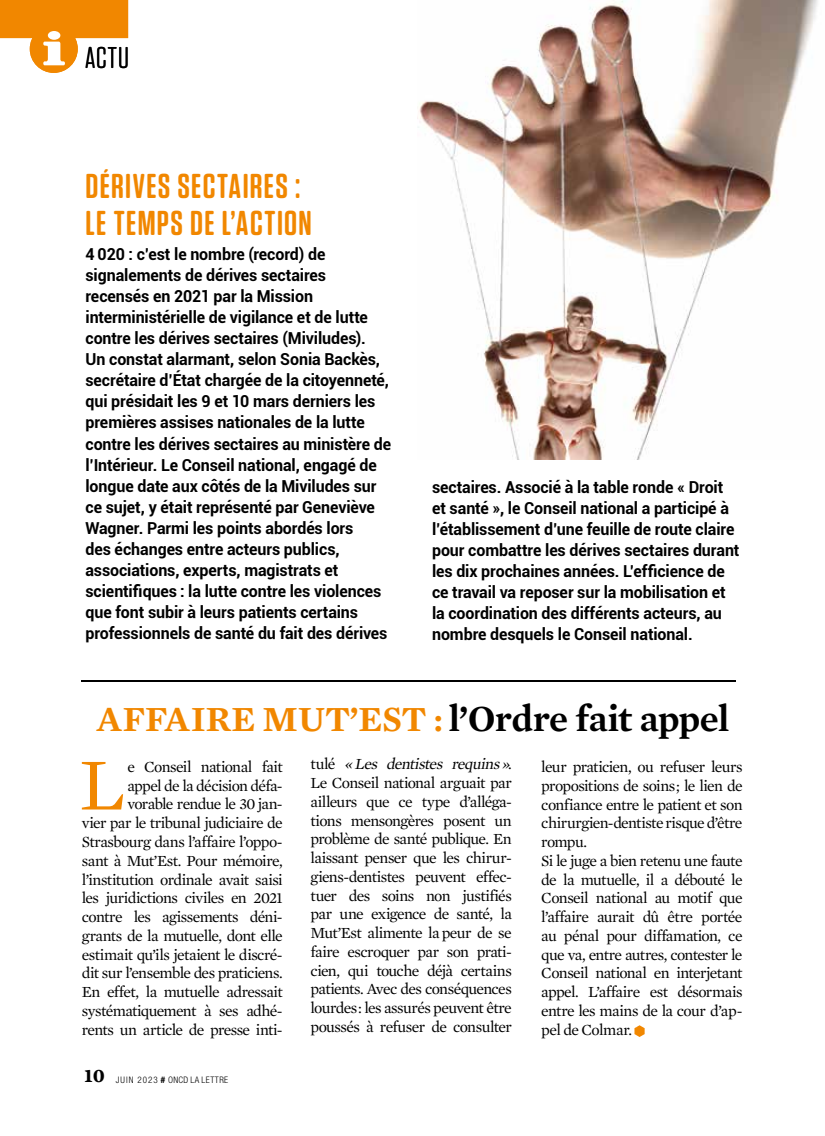
<style>
.page{position:relative;width:825px;height:1136px;background:#fff}
.page>*{position:absolute;margin:0;border:0;box-sizing:border-box;transform-origin:0 0}
.t1{font:74.55px "Mercury Text G1";color:#f18700}
.t2{font:600 37.5px "Mercury Text G1";letter-spacing:-.02em;color:#000}
.t3{font:600 34.5px/37.2px "Tungsten Rounded";letter-spacing:.04em;color:#f18700}
.t4{font:30px "Tungsten Rounded";color:#000}
.t5{font:700 16.5px/21px "Roboto";letter-spacing:-.005em;color:#000}
.t6{font:15.75px/18.8px "Mercury Text G1";letter-spacing:-.04em;color:#000;text-align:right}
.t7{font:300 condensed 9px "Helvetica Neue LT Std";letter-spacing:.07em;color:#000}
.s1{font-size:36px;color:#f18700}
.s2{font-style:italic}
.s3{font-family:"Helvetica Neue";font-weight:700;font-style:italic;font-stretch:normal}
</style>
<div class="page">
<img style="left:418px;top:0;width:400px;height:459px">
<svg style="left:634px;top:1025px;width:11px;height:11px"></svg>
<div style="left:0;top:0;width:128px;height:38px;background:#f18700"></div>
<div style="left:30px;top:25px;width:48px;height:48px;background:#f18700;border-radius:50%"></div>
<svg style="left:43px;top:31px;width:22px;height:34px"></svg>
<div style="left:80px;top:678px;width:658px;height:5px;background:#000;opacity:.37"></div>
<h3 class="t4" style="left:85px;top:42px;width:45px">ACTU</h3>
<h3 class="t3" style="left:86px;top:168px;width:228px">DÉRIVES SECTAIRES :<br>LE TEMPS DE L’ACTION</h3>
<p class="t5" style="left:86px;top:243px;width:307px">4 020 : c’est le nombre (record) de signalements de dérives sectaires recensés en 2021 par la Mission interministérielle de vigilance et de lutte contre les dérives sectaires (Miviludes).<br>Un constat alarmant, selon Sonia Backès, secrétaire d’État chargée de la citoyenneté, qui présidait les 9 et 10 mars derniers les premières assises nationales de la lutte contre les dérives sectaires au ministère de l’Intérieur. Le Conseil national, engagé de longue date aux côtés de la Miviludes sur ce sujet, y était représenté par Geneviève Wagner. Parmi les points abordés lors<br>des échanges entre acteurs publics, associations, experts, magistrats et scientifiques : la lutte contre les violences que font subir à leurs patients certains professionnels de santé du fait des dérives</p>
<p class="t5" style="left:432px;top:476px;width:309px">sectaires. Associé à la table ronde « Droit et santé », le Conseil national a participé à l’établissement d’une feuille de route claire pour combattre les dérives sectaires durant les dix prochaines années. L’efficience de ce travail va reposer sur la mobilisation et la coordination des différents acteurs, au nombre desquels le Conseil national.</p>
<h2 class="t2" style="left:97px;top:690px;width:634px"><span class="s1">AFFAIRE MUT’EST :</span> l’Ordre fait appel</h2>
<p class="t6" style="left:310px;top:753px;width:204px;text-align:justify">t u l é <span class="s2">« Les dentistes requins »</span>.<br>Le Conseil national arguait par ailleurs que ce type d’alléga&shy;tions mensongères posent un problème de santé publique. En laissant penser que les chirur&shy;giens-dentistes peuvent effec&shy;tuer des soins non justifiés par une exigence de santé, la Mut’Est alimente la peur de se faire escroquer par son prati&shy;cien, qui touche déjà certains patients. Avec des conséquences lourdes : les assurés peuvent être poussés à refuser de consulter</p>
<p class="t6" style="left:541px;top:756px;width:203px;text-align:left">leur praticien, ou refuser leurs propositions de soins ; le lien de confiance entre le patient et son chirurgien-dentiste risque d’être rompu.<br>Si le juge a bien retenu une faute de la mutuelle, il a débouté le<br>Conseil national au motif que l’affaire aurait dû être portée au pénal pour diffamation, ce que va, entre autres, contester le<br>Conseil national en interjetant appel. L’affaire est désormais entre les mains de la cour d’ap&shy;pel de Colmar.</p>
<p class="t6" style="left:82px;top:756px;width:202px">e Conseil national fait<br>appel de la décision défa&shy;vorable rendue le 30 jan-<br>vier par le tribunal judiciaire de<br>Strasbourg dans l’affaire l’oppo&shy;sant à Mut’Est. Pour mémoire, l’institution ordinale avait saisi les juridictions civiles en 2021 contre les agissements déni&shy;grants de la mutuelle, dont elle estimait qu’ils jetaient le discré&shy;dit sur l’ensemble des praticiens.<br>En effet, la mutuelle adressait systématiquement à ses adhé&shy;rents un article de presse inti-</p>
<h1 class="t1" style="left:79px;top:731px;width:48px">L</h1>
<p class="t7" style="left:85px;top:1074px;width:145px"><sup>10</sup> JUIN 2023 <span class="s3">#</span> ONCD LA LETTRE</p>
</div>
